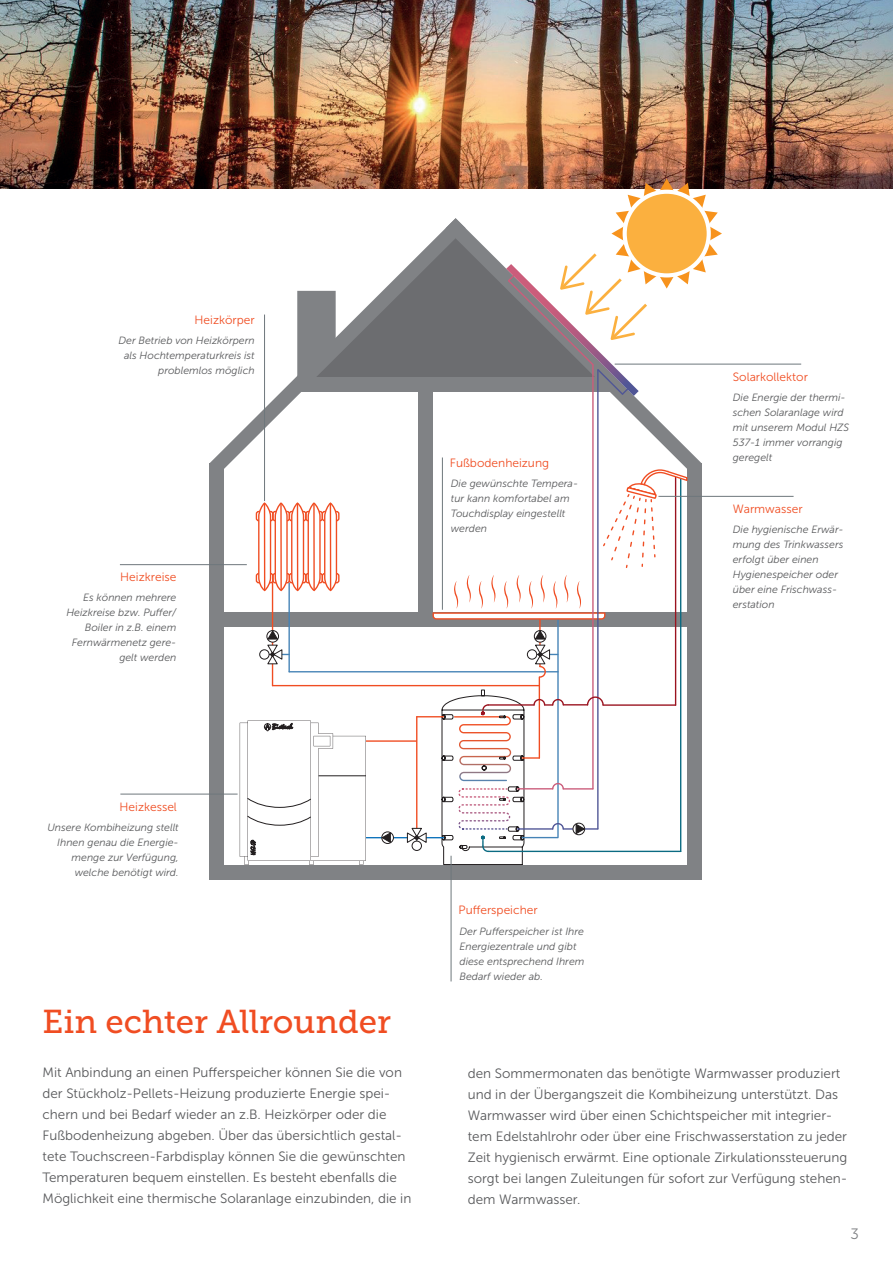
<style>
.page{position:relative;width:893px;height:1263px;background:#fff}
.page>*{position:absolute;margin:0;border:0;box-sizing:border-box;transform-origin:0 0}
.t1{font:33px "Museo Slab 500";color:#f04d22}
.t2{font:15px "Museo Sans 300";color:#808285}
.t3{font:13.5px/21px "Museo Sans 300";color:#57585a}
.t4{font:12px "Museo Sans 300";color:#f04d22}
.t5{font:italic 10.5px/15px "Museo Sans 300";color:#57585a}
</style>
<div class="page">
<img style="left:0;top:0;width:893px;height:189px">
<svg style="left:224px;top:473px;width:463px;height:384px"></svg>
<div style="left:219px;top:865px;width:478px;height:14px;background:#808285"></div>
<div style="left:210px;top:463px;width:14px;height:416px;background:#808285"></div>
<div style="left:687px;top:463px;width:15px;height:416px;background:#808285"></div>
<div style="left:418px;top:388px;width:14px;height:231px;background:#808285"></div>
<div style="left:224px;top:612px;width:478px;height:14px;background:#808285"></div>
<svg style="left:210px;top:228px;width:236px;height:245px"></svg>
<svg style="left:446px;top:218px;width:255px;height:251px"></svg>
<svg style="left:297px;top:291px;width:39px;height:95px;background:#808285"></svg>
<hr style="left:365px;top:837px;width:78px;height:1px;background:#1074bc">
<div style="left:382px;top:832px;width:11px;height:11px;background:#fff;border-radius:50%"></div>
<div style="left:382px;top:832px;width:12px;height:12px;border:1px solid #231f20;border-radius:50%"></div>
<svg style="left:382px;top:832px;width:9px;height:11px"></svg>
<div style="left:256px;top:511px;width:18px;height:10px;border:1px solid #f04d22;border-radius:2px"></div>
<div style="left:256px;top:573px;width:18px;height:10px;border:1px solid #f04d22;border-radius:2px"></div>
<div style="left:322px;top:511px;width:18px;height:10px;border:1px solid #f04d22;border-radius:2px"></div>
<div style="left:322px;top:573px;width:18px;height:10px;border:1px solid #f04d22;border-radius:2px"></div>
<svg style="left:257px;top:501px;width:81px;height:91px"></svg>
<hr style="left:330px;top:503px;width:1px;height:87px;background:#f04d22">
<hr style="left:557px;top:620px;width:2px;height:217px;background:#4583b6">
<hr style="left:289px;top:671px;width:269px;height:1px;background:#4583b6">
<hr style="left:288px;top:583px;width:2px;height:89px;background:#4583b6">
<svg style="left:432px;top:575px;width:173px;height:45px"></svg>
<hr style="left:273px;top:685px;width:266px;height:1px;background:#f04d22">
<hr style="left:539px;top:677px;width:1px;height:81px;background:#f04d22">
<hr style="left:539px;top:620px;width:2px;height:46px;background:#f04d22">
<hr style="left:366px;top:740px;width:50px;height:2px;background:#f04d22">
<hr style="left:272px;top:583px;width:1px;height:103px;background:#f04d22">
<hr style="left:488px;top:851px;width:193px;height:1px;background:#0b6b82">
<hr style="left:680px;top:478px;width:1px;height:373px;background:#0b6b82">
<hr style="left:597px;top:370px;width:2px;height:459px;background:#505696">
<hr style="left:592px;top:365px;width:2px;height:424px;background:#cb5d7b">
<hr style="left:603px;top:704px;width:73px;height:2px;background:#9a131f">
<hr style="left:675px;top:475px;width:1px;height:230px;background:#9a131f">
<svg style="left:602px;top:469px;width:85px;height:98px"></svg>
<div style="left:534px;top:630px;width:12px;height:12px;background:#7e7c7d;border-radius:50%"></div>
<div style="left:534px;top:630px;width:12px;height:12px;border:1px solid #231f20;border-radius:50%"></div>
<svg style="left:535px;top:630px;width:10px;height:9px"></svg>
<svg style="left:535px;top:645px;width:23px;height:33px"></svg>
<div style="left:527px;top:650px;width:10px;height:9px;background:#fff;border-radius:50%"></div>
<div style="left:527px;top:650px;width:10px;height:9px;border:1px solid #231f20;border-radius:50%"></div>
<div style="left:267px;top:630px;width:12px;height:12px;border:1px solid #231f20;border-radius:50%"></div>
<svg style="left:267px;top:630px;width:11px;height:9px"></svg>
<svg style="left:267px;top:645px;width:22px;height:19px"></svg>
<div style="left:260px;top:650px;width:9px;height:9px;background:#fff;border-radius:50%"></div>
<div style="left:260px;top:650px;width:9px;height:9px;border:1px solid #231f20;border-radius:50%"></div>
<svg style="left:407px;top:689px;width:197px;height:176px"></svg>
<div style="left:412px;top:841px;width:9px;height:9px;background:#fff;border-radius:50%"></div>
<div style="left:412px;top:841px;width:10px;height:10px;border:1px solid #231f20;border-radius:50%"></div>
<svg style="left:506px;top:179px;width:216px;height:217px"></svg>
<div style="left:625px;top:192px;width:84px;height:83px;background:#fbb03f;border-radius:50%"></div>
<div style="left:623px;top:190px;width:88px;height:87px;border:4px solid #fff;border-radius:50%"></div>
<svg style="left:240px;top:720px;width:126px;height:145px"></svg>
<hr style="left:442px;top:457px;width:1px;height:153px;background:#6e777c">
<hr style="left:264px;top:315px;width:1px;height:186px;background:#6e777c">
<hr style="left:451px;top:856px;width:1px;height:125px;background:#6e777c">
<hr style="left:615px;top:364px;width:186px;height:1px;background:#6e777c">
<hr style="left:658px;top:496px;width:136px;height:1px;background:#6e777c">
<hr style="left:120px;top:794px;width:118px;height:1px;background:#6e777c">
<hr style="left:120px;top:564px;width:127px;height:1px;background:#6e777c">
<p class="t4" style="left:195px;top:313px;width:62px">Heizkörper</p>
<p class="t5" style="left:119px;top:333px;width:138px;text-align:right">Der Betrieb von Heizkörpern als Hochtemperaturkreis ist problemlos möglich</p>
<p class="t4" style="left:120px;top:571px;width:58px">Heizkreise</p>
<p class="t5" style="left:66px;top:590px;width:112px;text-align:right">Es können mehrere<br>Heizkreise bzw. Puffer/<br>Boiler in z.B. einem<br>Fernwärmenetz gere&shy;gelt werden</p>
<p class="t4" style="left:120px;top:800px;width:59px">Heizkessel</p>
<p class="t5" style="left:47px;top:820px;width:133px;text-align:right">Unsere Kombiheizung stellt<br>Ihnen genau die Energie&shy;menge zur Verfügung, welche benötigt wird.</p>
<p class="t4" style="left:450px;top:456px;width:101px">Fußbodenheizung</p>
<p class="t5" style="left:451px;top:476px;width:129px">Die gewünschte Tempera&shy;tur kann komfortabel am<br>Touchdisplay eingestellt werden</p>
<p class="t4" style="left:458px;top:903px;width:81px">Pufferspeicher</p>
<p class="t5" style="left:459px;top:924px;width:126px">Der Pufferspeicher ist Ihre<br>Energiezentrale und gibt diese entsprechend Ihrem<br>Bedarf wieder ab.</p>
<p class="t4" style="left:733px;top:370px;width:77px">Solarkollektor</p>
<p class="t5" style="left:733px;top:390px;width:118px">Die Energie der thermi&shy;schen Solaranlage wird mit unserem Modul HZS<br>537-1 immer vorrangig geregelt</p>
<p class="t4" style="left:733px;top:502px;width:71px">Warmwasser</p>
<p class="t5" style="left:733px;top:522px;width:112px">Die hygienische Erwär&shy;mung des Trinkwassers erfolgt über einen<br>Hygienespeicher oder über eine Frischwass&shy;erstation</p>
<h1 class="t1" style="left:43px;top:1003px;width:350px">Ein echter Allrounder</h1>
<p class="t3" style="left:43px;top:1062px;width:370px">Mit Anbindung an einen Pufferspeicher können Sie die von der Stückholz-Pellets-Heizung produzierte Energie spei&shy;chern und bei Bedarf wieder an z.B. Heizkörper oder die Fußbodenheizung abgeben. Über das übersichtlich gestal&shy;tete Touchscreen-Farbdisplay können Sie die gewünschten Temperaturen bequem einstellen. Es besteht ebenfalls die Möglichkeit eine thermische Solaranlage einzubinden, die in</p>
<p class="t3" style="left:468px;top:1063px;width:381px">den Sommermonaten das benötigte Warmwasser produziert und in der Übergangszeit die Kombiheizung unterstützt. Das Warmwasser wird über einen Schichtspeicher mit integrier&shy;tem Edelstahlrohr oder über eine Frischwasserstation zu jeder Zeit hygienisch erwärmt. Eine optionale Zirkulationssteuerung sorgt bei langen Zuleitungen für sofort zur Verfügung stehen&shy;dem Warmwasser.</p>
<p class="t2" style="left:850px;top:1225px;width:10px">3</p>
</div>
